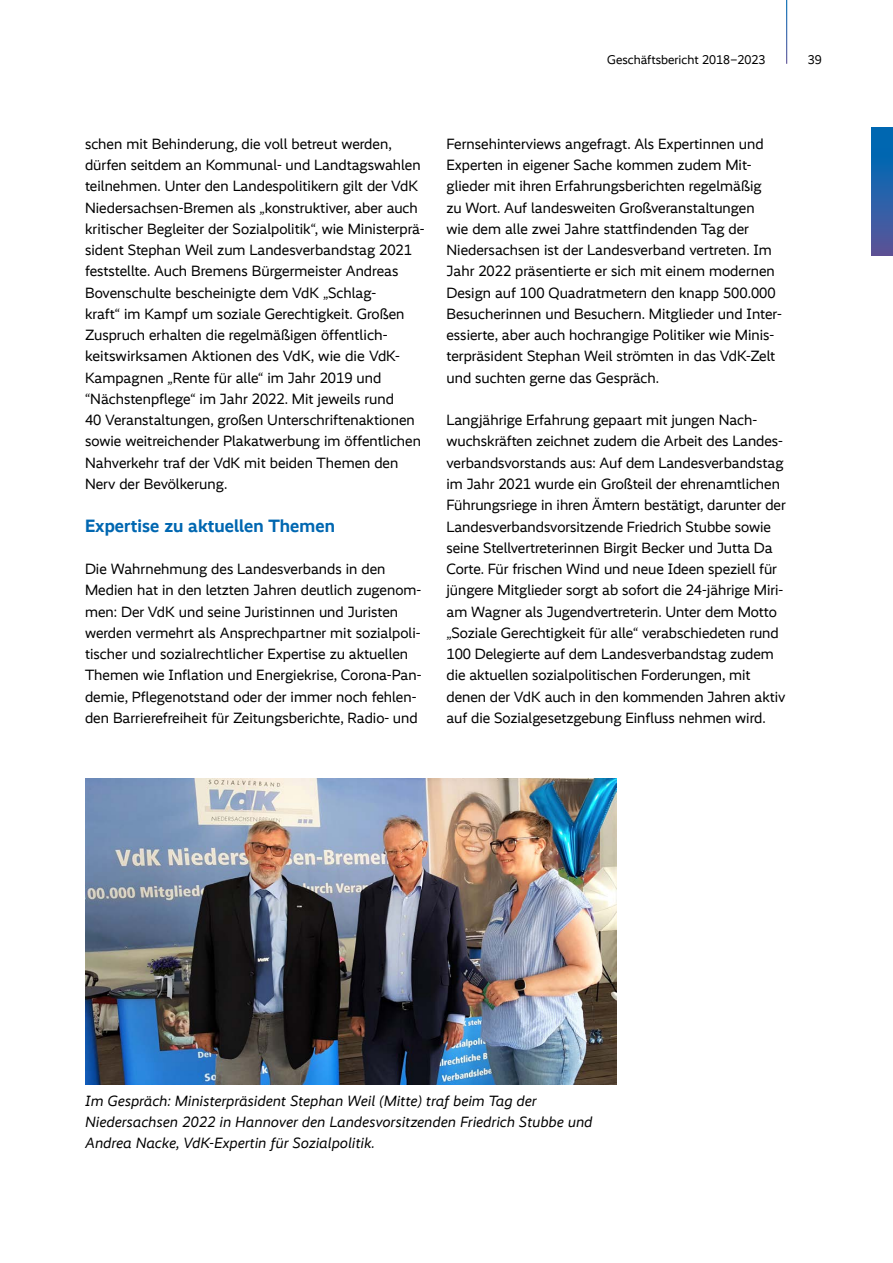
<style>
.page{position:relative;width:893px;height:1263px;background:#fff}
.page>*{position:absolute;margin:0;border:0;box-sizing:border-box;transform-origin:0 0}
.t1{font:700 18px "Vd K Realist";letter-spacing:.005em;color:#0067b1}
.t2{font:15px/21.3px "Vd K Realist";color:#000}
.t3{font:italic 15px/21.3px "Vd K Realist";letter-spacing:.01em;color:#000}
.t4{font:12.75px "Vd K Realist";color:#000}
</style>
<div class="page">
<div style="left:872px;top:128px;width:21px;height:127px;background:linear-gradient(to bottom,#006bb7,#59569b)"></div>
<img style="left:85px;top:779px;width:532px;height:305px">
<p class="t4" style="left:607px;top:52px;width:160px">Geschäftsbericht 2018–2023</p>
<p class="t4" style="left:808px;top:52px;width:15px">39</p>
<p class="t2" style="left:85px;top:133px;width:341px">schen mit Behinderung, die voll betreut werden, dürfen seitdem an Kommunal- und Landtagswahlen teilnehmen. Unter den Landespolitikern gilt der VdK Niedersachsen-Bremen als „konstruktiver, aber auch kritischer Begleiter der Sozialpolitik“, wie Ministerprä&shy;sident Stephan Weil zum Landesverbandstag 2021 feststellte. Auch Bremens Bürgermeister Andreas Bovenschulte bescheinigte dem VdK „Schlag-<br>kraft“ im Kampf um soziale Gerechtigkeit. Großen Zuspruch erhalten die regelmäßigen öffentlich&shy;keitswirksamen Aktionen des VdK, wie die VdK-Kampagnen „Rente für alle“ im Jahr 2019 und “Nächstenpflege“ im Jahr 2022. Mit jeweils rund<br>40 Veranstaltungen, großen Unterschriftenaktionen sowie weitreichender Plakatwerbung im öffentlichen Nahverkehr traf der VdK mit beiden Themen den Nerv der Bevölkerung.</p>
<h3 class="t1" style="left:85px;top:515px;width:252px">Expertise zu aktuellen Themen</h3>
<p class="t2" style="left:85px;top:558px;width:338px">Die Wahrnehmung des Landesverbands in den Medien hat in den letzten Jahren deutlich zugenom&shy;men: Der VdK und seine Juristinnen und Juristen werden vermehrt als Ansprechpartner mit sozialpoli&shy;tischer und sozialrechtlicher Expertise zu aktuellen Themen wie Inflation und Energiekrise, Corona-Pan&shy;demie, Pflegenotstand oder der immer noch fehlen&shy;den Barrierefreiheit für Zeitungsberichte, Radio- und</p>
<p class="t2" style="left:446px;top:133px;width:337px">Fernsehinterviews angefragt. Als Expertinnen und Experten in eigener Sache kommen zudem Mit&shy;glieder mit ihren Erfahrungsberichten regelmäßig<br>zu Wort. Auf landesweiten Großveranstaltungen<br>wie dem alle zwei Jahre stattfindenden Tag der Niedersachsen ist der Landesverband vertreten. Im Jahr 2022 präsentierte er sich mit einem modernen Design auf 100 Quadratmetern den knapp 500.000<br>Besucherinnen und Besuchern. Mitglieder und Inter&shy;essierte, aber auch hochrangige Politiker wie Minis&shy;terpräsident Stephan Weil strömten in das VdK-Zelt und suchten gerne das Gespräch.</p>
<p class="t2" style="left:446px;top:410px;width:341px">Langjährige Erfahrung gepaart mit jungen Nach&shy;wuchskräften zeichnet zudem die Arbeit des Landes&shy;verbandsvorstands aus: Auf dem Landesverbandstag im Jahr 2021 wurde ein Großteil der ehrenamtlichen Führungsriege in ihren Ämtern bestätigt, darunter der Landesverbandsvorsitzende Friedrich Stubbe sowie seine Stellvertreterinnen Birgit Becker und Jutta Da Corte. Für frischen Wind und neue Ideen speziell für jüngere Mitglieder sorgt ab sofort die 24-jährige Miri&shy;am Wagner als Jugendvertreterin. Unter dem Motto „Soziale Gerechtigkeit für alle“ verabschiedeten rund 100 Delegierte auf dem Landesverbandstag zudem die aktuellen sozialpolitischen Forderungen, mit denen der VdK auch in den kommenden Jahren aktiv auf die Sozialgesetzgebung Einfluss nehmen wird.</p>
<p class="t3" style="left:85px;top:1090px;width:509px">Im Gespräch: Ministerpräsident Stephan Weil (Mitte) traf beim Tag der<br>Niedersachsen 2022 in Hannover den Landesvorsitzenden Friedrich Stubbe und<br>Andrea Nacke, VdK-Expertin für Sozialpolitik.</p>
</div>
